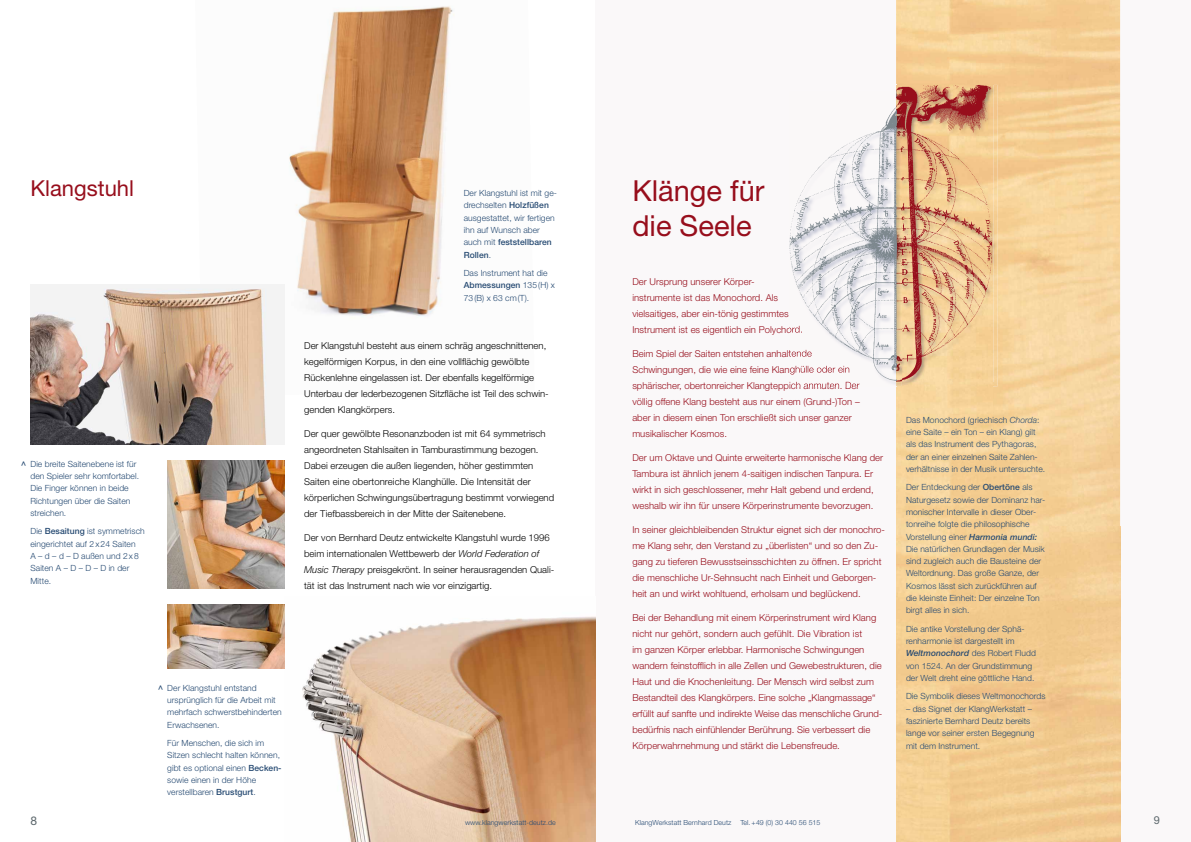
<style>
.page{position:relative;width:1191px;height:842px;background:#fff}
.page>*{position:absolute;margin:0;border:0;box-sizing:border-box;transform-origin:0 0}
.t1{font:29px/34.8px "Helvetica Neue LT Std";color:#970e1c}
.t2{font:22px "Helvetica Neue LT Std";color:#970e1c}
.t3{font:12px "Helvetica Neue LT Std";color:#5d686d}
.t4{font:11px "Helvetica Neue LT Std";color:#5d686d}
.t5{font:300 9.5px/16px "Helvetica Neue LT Std";letter-spacing:.005em;color:#970e1c}
.t6{font:300 9.5px/16px "Helvetica Neue LT Std";letter-spacing:.005em;color:#000}
.t7{font:300 8.5px/12.3px "Helvetica Neue LT Std";letter-spacing:.005em;color:#264a72}
.t8{font:500 8.5px "Helvetica Neue LT Std";color:#264a72}
.t9{font:300 7px "Helvetica Neue LT Std";letter-spacing:.005em;color:#264a72}
.s1{font-weight:500}
.s2{font-style:italic}
.s3{font-weight:500;font-style:italic}
</style>
<div class="page">
<svg style="left:595px;top:0;width:596px;height:842px"></svg>
<img style="left:195px;top:6px;width:259px;height:390px">
<img style="left:284px;top:604px;width:311px;height:238px">
<img style="left:167px;top:461px;width:117px;height:127px">
<img style="left:167px;top:605px;width:117px;height:64px">
<img style="left:30px;top:285px;width:254px;height:160px">
<img style="left:896px;top:0;width:224px;height:105px">
<img style="left:896px;top:85px;width:101px;height:301px">
<img style="left:790px;top:107px;width:112px;height:279px">
<svg style="left:790px;top:326px;width:12px;height:9px"></svg>
<img style="left:790px;top:350px;width:22px;height:8px">
<img style="left:790px;top:366px;width:60px;height:9px">
<img style="left:790px;top:382px;width:69px;height:4px">
<img style="left:896px;top:91px;width:6px;height:291px">
<h2 class="t2" style="left:30px;top:175px;width:105px">Klangstuhl</h2>
<p class="t7" style="left:30px;top:457px;width:110px">Die breite Saitenebene ist für den Spieler sehr komfortabel.<br>Die Finger können in beide<br>Richtungen über die Saiten streichen.</p>
<p class="t7" style="left:30px;top:525px;width:116px">Die <span class="s1">Besaitung</span> ist symmetrisch eingerichtet auf 2 x 24 Saiten<br>A – d – d – D außen und 2 x 8<br>Saiten A – D – D – D in der<br>Mitte.</p>
<p class="t8" style="left:30px;top:461px;width:7px;rotate:90deg">&lt;</p>
<h3 class="t3" style="left:30px;top:814px;width:8px">8</h3>
<p class="t7" style="left:167px;top:681px;width:116px">Der Klangstuhl entstand<br>ur sprünglich für die Arbeit mit mehrfach schwerstbehinderten<br>Erwachsenen.</p>
<p class="t7" style="left:167px;top:737px;width:116px">Für Menschen, die sich im<br>Sitzen schlecht halten können, gibt es optional einen <span class="s1">Becken&shy;</span>sowie einen in der Höhe verstellbaren <span class="s1">Brustgurt</span>.</p>
<p class="t8" style="left:166px;top:685px;width:7px;rotate:90deg">&lt;</p>
<h1 class="t1" style="left:632px;top:173px;width:134px">Klänge für die Seele</h1>
<p class="t7" style="left:464px;top:187px;width:95px">Der Klangstuhl ist mit ge&shy;drechselten <span class="s1">Holzfüßen </span>ausgestattet, wir fertigen ihn auf Wunsch aber auch mit <span class="s1">feststellbaren<br>Rollen</span>.</p>
<p class="t7" style="left:464px;top:267px;width:93px">Das Instrument hat die<br><span class="s1">Abmessungen</span> 135 (H) x<br>73 (B) x 63 cm (T).</p>
<p class="t5" style="left:632px;top:273px;width:172px">Der Ursprung unserer Körper -<br>in strumente ist das Monochord. Als vielsaitiges, aber ein-tönig gestimmtes Instrument ist es eigentlich ein Polychord.</p>
<p class="t5" style="left:632px;top:345px;width:229px">Beim Spiel der Saiten entstehen anhaltende Schwingungen, die wie eine feine Klanghülle oder ein sphärischer, obertonreicher Klangteppich anmuten. Der völlig offene Klang besteht aus nur einem (Grund-)Ton – aber in diesem einen Ton erschließt sich unser ganzer musika lischer Kosmos.</p>
<p class="t5" style="left:632px;top:449px;width:252px">Der um Oktave und Quinte erweiterte harmonische Klang der Tambura ist ähnlich jenem 4-saitigen indischen Tanpura. Er wirkt in sich geschlossener, mehr Halt gebend und erdend, weshalb wir ihn für unsere Körperinstrumente bevorzugen.</p>
<p class="t5" style="left:632px;top:521px;width:254px">In seiner gleichbleibenden Struktur eignet sich der monochro&shy;me Klang sehr, den Verstand zu „überlisten“ und so den Zu&shy;gang zu tieferen Bewusstseinsschichten zu öffnen. Er spricht die menschliche Ur-Sehnsucht nach Einheit und Geborgen&shy;heit an und wirkt wohltuend, erholsam und beglückend.</p>
<p class="t5" style="left:632px;top:609px;width:252px">Bei der Behandlung mit einem Körperinstrument wird Klang nicht nur gehört, sondern auch gefühlt. Die Vibration ist<br>im ganzen Körper erlebbar. Harmonische Schwingungen wandern feinstofflich in alle Zellen und Gewebestrukturen, die Haut und die Knochenleitung. Der Mensch wird selbst zum Bestandteil des Klangkörpers. Eine solche „Klangmassage“ erfüllt auf sanfte und indirekte Weise das menschliche Grund&shy;bedürfnis nach einfühlender Berührung. Sie verbessert die Körperwahrnehmung und stärkt die Lebensfreude.</p>
<p class="t6" style="left:304px;top:337px;width:246px">Der Klangstuhl besteht aus einem schräg angeschnittenen, kegelförmigen Korpus, in den eine vollflächig gewölbte Rückenlehne eingelassen ist. Der ebenfalls kegelförmige Unterbau der lederbezogenen Sitzfläche ist Teil des schwin&shy;genden Klangkörpers.</p>
<p class="t6" style="left:304px;top:425px;width:252px">Der quer gewölbte Resonanzboden ist mit 64 symmetrisch angeordneten Stahlsaiten in Tamburastimmung bezogen.<br>Dabei erzeugen die außen liegenden, höher gestimmten Saiten eine obertonreiche Klanghülle. Die Intensität der körper lichen Schwingungsübertragung bestimmt vorwiegend der Tiefbassbereich in der Mitte der Saitenebene.</p>
<p class="t6" style="left:304px;top:529px;width:252px">Der von Bernhard Deutz entwickelte Klangstuhl wurde 1996 beim internationalen Wettbewerb der <span class="s2">World Federation of Music Therapy</span> preisgekrönt. In seiner herausragenden Quali&shy;tät ist das Instrument nach wie vor einzigartig.</p>
<p class="t7" style="left:906px;top:413px;width:141px">Das Monochord (griechisch <span class="s2">Chorda</span>: eine Saite – ein Ton – ein Klang) gilt als das Instrument des Pythagoras, der an einer einzelnen Saite Zahlen&shy;verhältnisse in der Musik untersuchte.</p>
<p class="t7" style="left:906px;top:481px;width:141px">Der Entdeckung der <span class="s1">Obertöne</span> als Naturgesetz sowie der Dominanz har&shy;monischer Intervalle in dieser Ober&shy;tonreihe folgte die philosophische Vorstellung einer <span class="s3">Harmonia mundi:<br></span>Die natürlichen Grundlagen der Musik sind zugleich auch die Bausteine der Weltordnung. Das große Ganze, der Kosmos lässt sich zurückführen auf die kleinste Einheit: Der einzelne Ton birgt alles in sich.</p>
<p class="t7" style="left:906px;top:622px;width:131px">Die antike Vorstellung der Sphä&shy;renharmonie ist dargestellt im<br><span class="s3">Weltmonochord</span> des Robert Fludd von 1524. An der Grundstimmung der Welt dreht eine göttliche Hand.</p>
<p class="t7" style="left:906px;top:690px;width:141px">Die Symbolik dieses Weltmonochords</p>
<p class="t7" style="left:906px;top:702px;width:130px">– das Signet der KlangWerkstatt – faszinierte Bernhard Deutz bereits lange vor seiner ersten Begegnung mit dem Instrument.</p>
<p class="t9" style="left:465px;top:818px;width:92px">www.klangwerkstatt-deutz.de</p>
<p class="t9" style="left:635px;top:818px;width:98px">KlangWerkstatt Bernhard Deutz</p>
<p class="t9" style="left:740px;top:818px;width:81px">Tel. +49 (0) 30 440 56 515</p>
<p class="t4" style="left:1153px;top:814px;width:8px">9</p>
</div>
